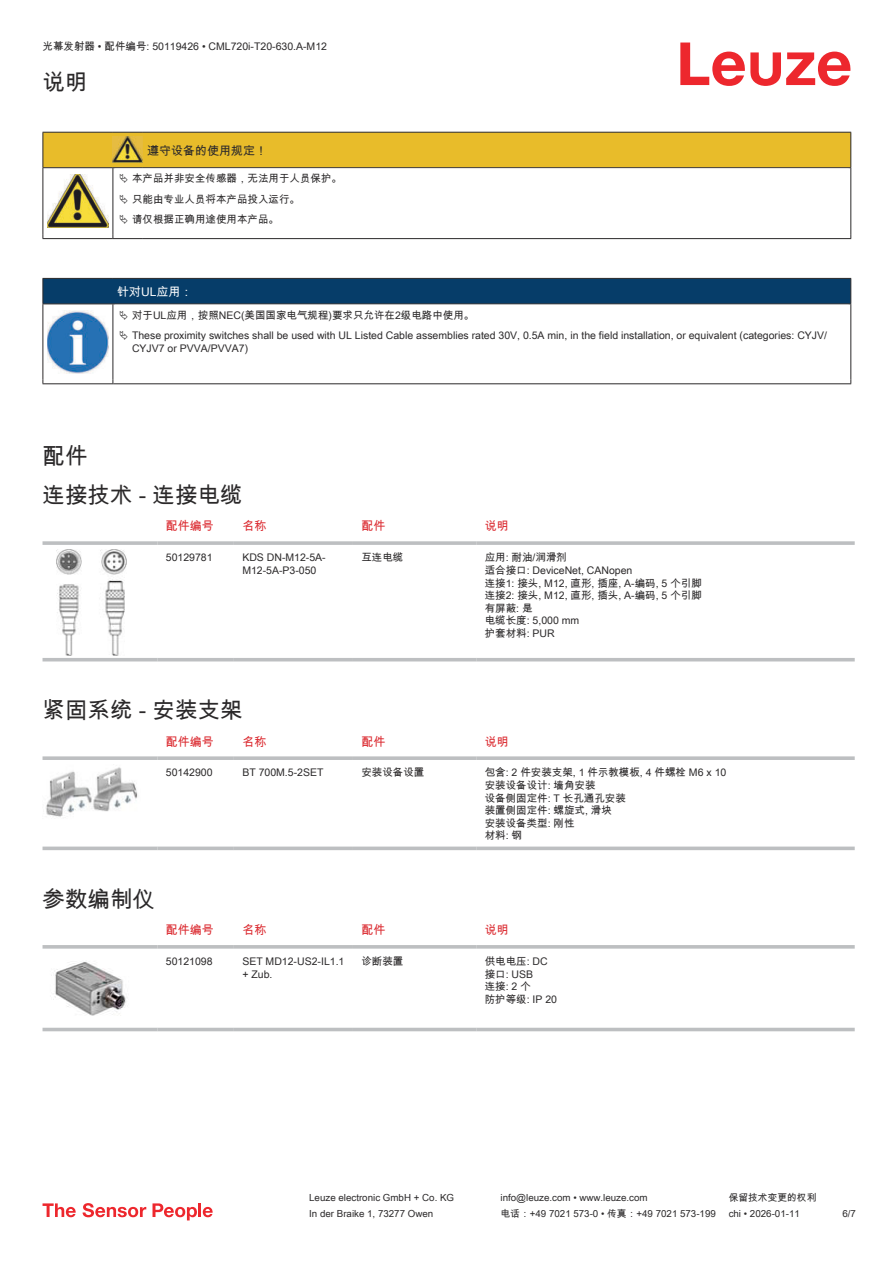
<style>
.page{position:relative;width:893px;height:1263px;background:#fff}
.page>*{position:absolute;margin:0;border:0;box-sizing:border-box;transform-origin:0 0}
.t1{font:22.5px/38.7px "Arial Unicode MS";color:#2b292a}
.t2{font:12px "Arial Unicode MS";color:#db2a30}
.t3{font:12px "Arial Unicode MS";color:#2b292a}
.t4{font:12px "Arial Unicode MS";color:#fff}
.t5{font:10.5px/12.6px "Arial Unicode MS";color:#2b292a}
.t6{font:9.75px "Arial Unicode MS";color:#2b292a}
</style>
<div class="page">
<svg style="left:680px;top:43px;width:170px;height:43px"></svg>
<svg style="left:43px;top:557px;width:812px;height:105px"></svg>
<svg style="left:43px;top:541px;width:114px;height:4px"></svg>
<svg style="left:157px;top:541px;width:77px;height:4px"></svg>
<svg style="left:234px;top:541px;width:119px;height:4px"></svg>
<svg style="left:353px;top:541px;width:123px;height:4px"></svg>
<svg style="left:476px;top:541px;width:379px;height:4px;background:#c3c5c7"></svg>
<hr style="left:43px;top:658px;width:114px;height:3px;background:#bdbfc1">
<hr style="left:157px;top:658px;width:77px;height:3px;background:#bdbfc1">
<hr style="left:234px;top:658px;width:119px;height:3px;background:#bdbfc1">
<hr style="left:353px;top:658px;width:123px;height:3px;background:#bdbfc1">
<hr style="left:476px;top:658px;width:379px;height:3px;background:#bdbfc1">
<img style="left:56px;top:549px;width:70px;height:106px">
<svg style="left:43px;top:850px;width:811px;height:1px"></svg>
<svg style="left:43px;top:756px;width:114px;height:4px"></svg>
<svg style="left:157px;top:756px;width:77px;height:4px"></svg>
<svg style="left:234px;top:756px;width:119px;height:4px"></svg>
<svg style="left:353px;top:756px;width:123px;height:4px"></svg>
<svg style="left:476px;top:756px;width:379px;height:4px;background:#c3c5c7"></svg>
<svg style="left:43px;top:846px;width:114px;height:4px"></svg>
<svg style="left:157px;top:846px;width:77px;height:4px"></svg>
<svg style="left:234px;top:846px;width:119px;height:4px"></svg>
<svg style="left:353px;top:846px;width:123px;height:4px"></svg>
<svg style="left:476px;top:846px;width:379px;height:4px;background:#c6c8ca"></svg>
<img style="left:46px;top:767px;width:92px;height:50px">
<div style="left:43px;top:1027px;width:812px;height:5px;background:#edeeee"></div>
<svg style="left:43px;top:945px;width:114px;height:4px"></svg>
<svg style="left:157px;top:945px;width:77px;height:4px"></svg>
<svg style="left:234px;top:945px;width:119px;height:4px"></svg>
<svg style="left:353px;top:945px;width:123px;height:4px"></svg>
<svg style="left:476px;top:945px;width:379px;height:4px;background:#c3c5c7"></svg>
<hr style="left:43px;top:1028px;width:114px;height:3px;background:#bdbfc1">
<hr style="left:157px;top:1028px;width:77px;height:3px;background:#bdbfc1">
<hr style="left:234px;top:1028px;width:119px;height:3px;background:#bdbfc1">
<hr style="left:353px;top:1028px;width:123px;height:3px;background:#bdbfc1">
<hr style="left:476px;top:1028px;width:379px;height:3px;background:#bdbfc1">
<img style="left:51px;top:962px;width:75px;height:54px">
<svg style="left:43px;top:1203px;width:33px;height:14px"></svg>
<svg style="left:83px;top:1203px;width:63px;height:14px"></svg>
<svg style="left:153px;top:1203px;width:44px;height:17px"></svg>
<hr style="left:198px;top:1203px;width:3px;height:14px;background:#ed272d">
<svg style="left:203px;top:1207px;width:10px;height:10px"></svg>
<hr style="left:43px;top:238px;width:70px;height:1px;background:#2b292a">
<hr style="left:113px;top:238px;width:30px;height:1px;background:#2b292a">
<hr style="left:143px;top:238px;width:708px;height:1px;background:#2b292a">
<hr style="left:43px;top:304px;width:1px;height:75px;background:#2b292a">
<hr style="left:113px;top:304px;width:1px;height:75px;background:#2b292a">
<hr style="left:850px;top:304px;width:1px;height:75px;background:#2b292a">
<hr style="left:43px;top:383px;width:70px;height:1px;background:#2b292a">
<hr style="left:113px;top:383px;width:738px;height:1px;background:#2b292a">
<img style="left:47px;top:358px;width:58px;height:15px">
<svg style="left:43px;top:132px;width:808px;height:106px"></svg>
<svg style="left:43px;top:278px;width:808px;height:80px"></svg>
<p class="t5" style="left:43px;top:40px;width:286px">光幕发射器 • 配件编号: 50119426 • CML720i-T20-630.A-M12</p>
<h1 class="t1" style="left:43px;top:62px;width:46px">说明</h1>
<p class="t3" style="left:147px;top:142px;width:121px">遵守设备的使用规定！</p>
<p class="t5" style="left:132px;top:168px;width:211px;line-height:20.2px">本产品并非安全传感器，无法用于人员保护。只能由专业人员将本产品投入运行。<br>请仅根据正确用途使用本产品。</p>
<p class="t4" style="left:117px;top:283px;width:77px">针对UL应用：</p>
<p class="t5" style="left:132px;top:305px;width:697px;line-height:20.2px">对于UL应用，按照NEC(美国国家电气规程)要求只允许在2级电路中使用。<br>These proximity switches shall be used with UL Listed Cable assemblies rated 30V, 0.5A min, in the field installation, or equivalent (categories: CYJV/</p>
<p class="t5" style="left:132px;top:341px;width:118px">CYJV7 or PVVA/PVVA7)</p>
<h1 class="t1" style="left:43px;top:436px;width:202px">配件<br>连接技术 - 连接电缆</h1>
<p class="t2" style="left:166px;top:517px;width:49px">配件编号</p>
<p class="t2" style="left:242px;top:517px;width:25px">名称</p>
<p class="t2" style="left:361px;top:517px;width:25px">配件</p>
<p class="t2" style="left:485px;top:517px;width:25px">说明</p>
<p class="t5" style="left:166px;top:551px;width:48px">50129781</p>
<p class="t5" style="left:242px;top:551px;width:85px">KDS DN-M12-5A-<br>M12-5A-P3-050</p>
<p class="t5" style="left:361px;top:551px;width:43px">互连电缆</p>
<p class="t5" style="left:485px;top:551px;width:219px">应用: 耐油/润滑剂<br>适合接口: DeviceNet, CANopen<br>连接1: 接头, M12, 直形, 插座, A-编码, 5 个引脚连接2: 接头, M12, 直形, 插头, A-编码, 5 个引脚有屏蔽: 是<br>电缆长度: 5,000 mm<br>护套材料: PUR</p>
<h1 class="t1" style="left:43px;top:690px;width:202px">紧固系统 - 安装支架</h1>
<p class="t2" style="left:166px;top:733px;width:49px">配件编号</p>
<p class="t2" style="left:242px;top:733px;width:25px">名称</p>
<p class="t2" style="left:361px;top:733px;width:25px">配件</p>
<p class="t2" style="left:485px;top:733px;width:25px">说明</p>
<p class="t5" style="left:166px;top:766px;width:48px">50142900</p>
<p class="t5" style="left:242px;top:766px;width:83px">BT 700M.5-2SET</p>
<p class="t5" style="left:361px;top:766px;width:64px">安装设备设置</p>
<p class="t5" style="left:485px;top:766px;width:243px">包含: 2 件安装支架, 1 件示教模板, 4 件螺栓 M6 x 10安装设备设计: 墙角安装<br>设备侧固定件: T 长孔通孔安装<br>装置侧固定件: 螺旋式, 滑块<br>安装设备类型: 刚性<br>材料: 钢</p>
<h1 class="t1" style="left:43px;top:879px;width:114px">参数编制仪</h1>
<p class="t2" style="left:166px;top:921px;width:49px">配件编号</p>
<p class="t2" style="left:242px;top:921px;width:25px">名称</p>
<p class="t2" style="left:361px;top:921px;width:25px">配件</p>
<p class="t2" style="left:485px;top:921px;width:25px">说明</p>
<p class="t5" style="left:166px;top:955px;width:48px">50121098</p>
<p class="t5" style="left:242px;top:955px;width:104px">SET MD12-US2- IL1.1 + Zub.</p>
<p class="t5" style="left:361px;top:955px;width:43px">诊断装置</p>
<p class="t5" style="left:485px;top:955px;width:74px">供电电压: DC接口: USB<br>连接: 2 个<br>防护等级: IP 20</p>
<p class="t6" style="left:309px;top:1191px;width:146px">Leuze electronic GmbH + Co. KG</p>
<p class="t6" style="left:501px;top:1191px;width:149px">info@leuze.com • www.leuze.com</p>
<p class="t6" style="left:729px;top:1191px;width:89px">保留技术变更的权利</p>
<p class="t6" style="left:309px;top:1206px;width:126px">In der Braike 1, 73277 Owen</p>
<p class="t6" style="left:501px;top:1206px;width:217px">电话：+49 7021 573-0 • 传真：+49 7021 573-199</p>
<p class="t6" style="left:729px;top:1206px;width:73px">chi • 2026-01-11</p>
<p class="t6" style="left:842px;top:1206px;width:15px">6/7</p>
</div>
